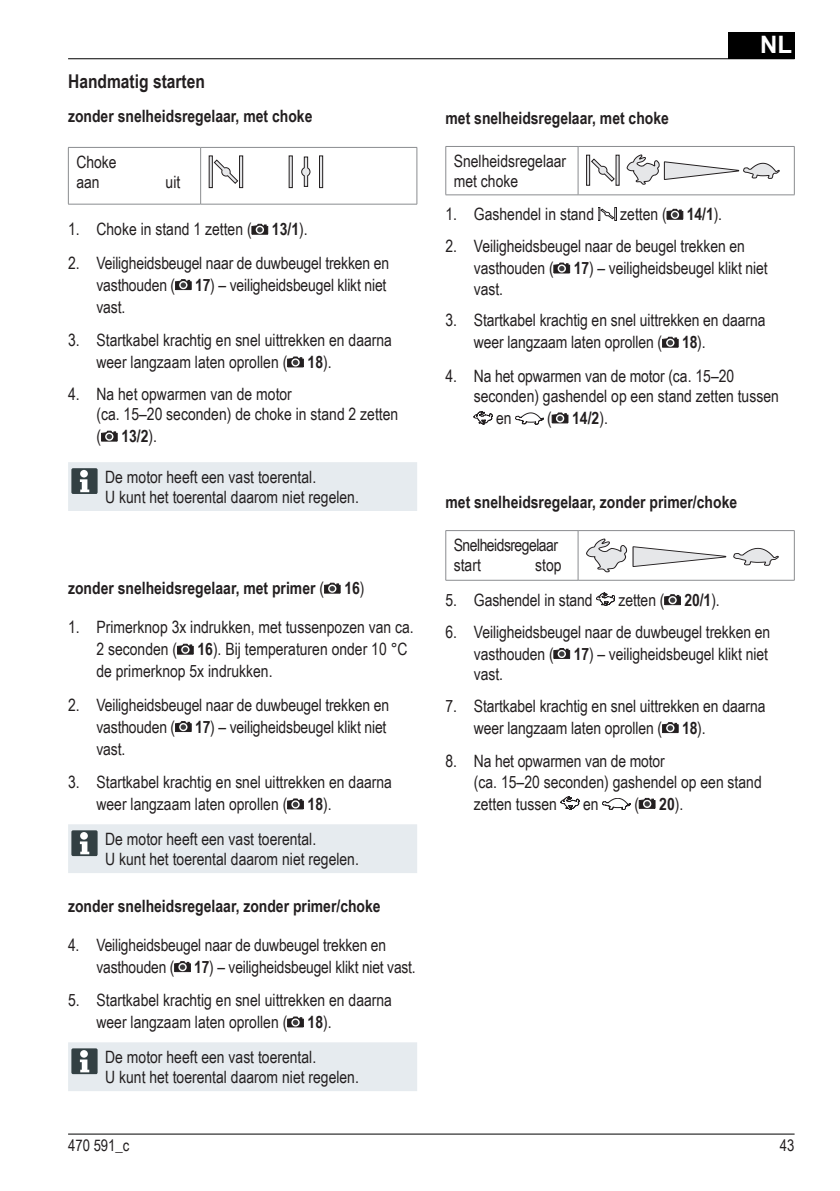
<style>
.page{position:relative;width:840px;height:1191px;background:#fff}
.page>*{position:absolute;margin:0;border:0;box-sizing:border-box;transform-origin:0 0}
.t1{font:700 24px "Arial";color:#fff}
.t2{font:700 19px "Arial Narrow";color:#231f20}
.t3{font:17px/22px "Arial Narrow";color:#231f20}
.t4{font:700 17px "Arial Narrow";color:#231f20}
.t5{font:17px/20px "Arial Narrow";letter-spacing:-.03em;color:#231f20}
.t6{font:16px "Arial Narrow";color:#231f20}
.s1{font-weight:700}
.s2{font-weight:400}
</style>
<div class="page">
<div style="left:727px;top:32px;width:67px;height:27px;background:#000"></div>
<hr style="left:68px;top:1133px;width:726px;height:1px;background:#000">
<hr style="left:68px;top:58px;width:726px;height:1px;background:#000">
<hr style="left:68px;top:147px;width:132px;height:1px;background:#8a8c8f">
<hr style="left:68px;top:148px;width:1px;height:56px;background:#8a8c8f">
<hr style="left:200px;top:147px;width:217px;height:1px;background:#8a8c8f">
<hr style="left:200px;top:148px;width:1px;height:56px;background:#8a8c8f">
<hr style="left:416px;top:148px;width:1px;height:56px;background:#8a8c8f">
<hr style="left:68px;top:204px;width:132px;height:1px;background:#8a8c8f">
<hr style="left:200px;top:204px;width:217px;height:1px;background:#8a8c8f">
<div style="left:319px;top:155px;width:4px;height:33px;border:1px solid #231f20"></div>
<svg style="left:301px;top:157px;width:10px;height:29px"></svg>
<div style="left:303px;top:175px;width:5px;height:12px;border:1px solid #231f20"></div>
<hr style="left:209px;top:156px;width:3px;height:32px;background:#e6e7e9">
<div style="left:208px;top:155px;width:5px;height:33px;border:1px solid #231f20"></div>
<div style="left:239px;top:155px;width:4px;height:33px;border:1px solid #231f20"></div>
<svg style="left:213px;top:159px;width:26px;height:25px"></svg>
<svg style="left:251px;top:224px;width:17px;height:11px"></svg>
<svg style="left:175px;top:279px;width:16px;height:11px"></svg>
<svg style="left:287px;top:356px;width:16px;height:11px"></svg>
<svg style="left:101px;top:431px;width:16px;height:10px"></svg>
<div style="left:68px;top:462px;width:349px;height:49px;background:#e6ebef"></div>
<div style="left:80px;top:470px;width:8px;height:7px;background:#fff;border-radius:50%"></div>
<svg style="left:324px;top:583px;width:16px;height:10px"></svg>
<svg style="left:177px;top:644px;width:16px;height:10px"></svg>
<svg style="left:175px;top:721px;width:16px;height:11px"></svg>
<svg style="left:287px;top:798px;width:16px;height:11px"></svg>
<div style="left:68px;top:824px;width:349px;height:49px;background:#e6ebef"></div>
<div style="left:80px;top:832px;width:8px;height:7px;background:#fff;border-radius:50%"></div>
<svg style="left:174px;top:961px;width:17px;height:11px"></svg>
<svg style="left:287px;top:1016px;width:16px;height:11px"></svg>
<div style="left:68px;top:1042px;width:349px;height:49px;background:#e6ebef"></div>
<div style="left:80px;top:1050px;width:8px;height:7px;background:#fff;border-radius:50%"></div>
<hr style="left:445px;top:146px;width:132px;height:1px;background:#8a8c8f">
<hr style="left:445px;top:147px;width:1px;height:48px;background:#8a8c8f">
<hr style="left:577px;top:146px;width:217px;height:1px;background:#8a8c8f">
<hr style="left:577px;top:147px;width:1px;height:48px;background:#8a8c8f">
<hr style="left:793px;top:147px;width:1px;height:48px;background:#8a8c8f">
<hr style="left:445px;top:194px;width:132px;height:1px;background:#8a8c8f">
<hr style="left:577px;top:194px;width:217px;height:1px;background:#8a8c8f">
<svg style="left:626px;top:154px;width:153px;height:31px"></svg>
<div style="left:585px;top:155px;width:4px;height:31px;border:1px solid #231f20"></div>
<svg style="left:590px;top:158px;width:25px;height:24px"></svg>
<svg style="left:598px;top:207px;width:18px;height:13px"></svg>
<svg style="left:666px;top:209px;width:16px;height:11px"></svg>
<svg style="left:553px;top:263px;width:16px;height:10px"></svg>
<svg style="left:662px;top:337px;width:16px;height:10px"></svg>
<svg style="left:473px;top:411px;width:19px;height:13px"></svg>
<svg style="left:515px;top:413px;width:28px;height:11px"></svg>
<svg style="left:551px;top:412px;width:17px;height:11px"></svg>
<hr style="left:445px;top:530px;width:132px;height:1px;background:#8a8c8f">
<hr style="left:445px;top:531px;width:1px;height:49px;background:#8a8c8f">
<hr style="left:577px;top:530px;width:217px;height:1px;background:#8a8c8f">
<hr style="left:577px;top:531px;width:1px;height:49px;background:#8a8c8f">
<hr style="left:793px;top:531px;width:1px;height:49px;background:#8a8c8f">
<hr style="left:445px;top:580px;width:132px;height:1px;background:#8a8c8f">
<hr style="left:577px;top:580px;width:217px;height:1px;background:#8a8c8f">
<svg style="left:733px;top:547px;width:45px;height:19px"></svg>
<svg style="left:586px;top:538px;width:140px;height:34px"></svg>
<svg style="left:596px;top:593px;width:18px;height:13px"></svg>
<svg style="left:664px;top:594px;width:16px;height:11px"></svg>
<svg style="left:553px;top:648px;width:16px;height:11px"></svg>
<svg style="left:662px;top:722px;width:16px;height:11px"></svg>
<svg style="left:560px;top:796px;width:19px;height:13px"></svg>
<svg style="left:602px;top:798px;width:28px;height:11px"></svg>
<svg style="left:638px;top:798px;width:17px;height:10px"></svg>
<p class="t2" style="left:68px;top:66px;width:138px">Handmatig starten</p>
<p class="t4" style="left:68px;top:103px;width:246px">zonder snelheidsregelaar, met choke</p>
<p class="t3" style="left:76px;top:151px;width:42px;line-height:20px">Choke aan</p>
<p class="t3" style="left:165px;top:170px;width:16px">uit</p>
<p class="t3" style="left:68px;top:218px;width:241px">1. Choke in stand 1 zetten ( <span class="s1">13/1</span>).</p>
<p class="t3" style="left:96px;top:251px;width:294px;text-indent:-28px">2. Veiligheidsbeugel naar de duwbeugel trekken en vasthouden ( <span class="s1">17</span>) – veiligheidsbeugel klikt niet vast.</p>
<p class="t3" style="left:96px;top:328px;width:297px;text-indent:-28px">3. Startkabel krachtig en snel uittrekken en daarna weer langzaam laten oprollen ( <span class="s1">18</span>).</p>
<p class="t3" style="left:96px;top:383px;width:303px;line-height:20.4px;text-indent:-28px">4. Na het opwarmen van de motor<br>(ca. 15–20 seconden) de choke in stand 2 zetten</p>
<p class="t4" style="left:96px;top:423px;width:62px"><span class="s2">(</span> 13/2<span class="s2">).</span></p>
<p class="t3" style="left:105px;top:466px;width:255px;line-height:20.4px">De motor heeft een vast toerental.<br>U kunt het toerental daarom niet regelen.</p>
<p class="t4" style="left:68px;top:575px;width:298px">zonder snelheidsregelaar, met primer <span class="s2">(</span> 16<span class="s2">)</span></p>
<p class="t3" style="left:96px;top:616px;width:318px;text-indent:-28px">1. Primerknop 3x indrukken, met tussenpozen van ca.<br>2 seconden ( <span class="s1">16</span>). Bij temperaturen onder 10 °C de primerknop 5x indrukken.</p>
<p class="t3" style="left:96px;top:693px;width:294px;text-indent:-28px">2. Veiligheidsbeugel naar de duwbeugel trekken en vasthouden ( <span class="s1">17</span>) – veiligheidsbeugel klikt niet vast.</p>
<p class="t3" style="left:96px;top:770px;width:297px;text-indent:-28px">3. Startkabel krachtig en snel uittrekken en daarna weer langzaam laten oprollen ( <span class="s1">18</span>).</p>
<p class="t3" style="left:105px;top:828px;width:255px;line-height:20.4px">De motor heeft een vast toerental.<br>U kunt het toerental daarom niet regelen.</p>
<p class="t4" style="left:68px;top:893px;width:314px">zonder snelheidsregelaar, zonder primer/choke</p>
<p class="t3" style="left:96px;top:933px;width:320px;text-indent:-28px">4. Veiligheidsbeugel naar de duwbeugel trekken en vasthouden ( <span class="s1">17</span>) – veiligheidsbeugel klikt niet vast.</p>
<p class="t3" style="left:96px;top:988px;width:297px;text-indent:-28px">5. Startkabel krachtig en snel uittrekken en daarna weer langzaam laten oprollen ( <span class="s1">18</span>).</p>
<p class="t3" style="left:105px;top:1046px;width:255px;line-height:20.4px">De motor heeft een vast toerental.<br>U kunt het toerental daarom niet regelen.</p>
<h1 class="t1" style="left:759px;top:29px;width:33px">NL</h1>
<p class="t4" style="left:445px;top:105px;width:225px">met snelheidsregelaar, met choke</p>
<p class="t3" style="left:453px;top:150px;width:114px;line-height:20px">Snelheidsregelaar met choke</p>
<p class="t3" style="left:445px;top:203px;width:150px">1. Gashendel in stand</p>
<p class="t3" style="left:620px;top:203px;width:103px">zetten ( <span class="s1">14/1</span>).</p>
<p class="t3" style="left:473px;top:234px;width:295px;text-indent:-28px">2. Veiligheidsbeugel naar de beugel trekken en vasthouden ( <span class="s1">17</span>) – veiligheidsbeugel klikt niet</p>
<p class="t3" style="left:473px;top:277px;width:31px">vast.</p>
<p class="t3" style="left:473px;top:309px;width:293px;text-indent:-28px">3. Startkabel krachtig en snel uittrekken en daarna weer langzaam laten oprollen ( <span class="s1">18</span>).</p>
<p class="t3" style="left:473px;top:365px;width:306px;line-height:20.4px;text-indent:-28px">4. Na het opwarmen van de motor (ca. 15–20 seconden) gashendel op een stand zetten tussen</p>
<p class="t3" style="left:496px;top:406px;width:17px">en</p>
<p class="t4" style="left:547px;top:405px;width:62px"><span class="s2">(</span> 14/2<span class="s2">).</span></p>
<p class="t4" style="left:445px;top:489px;width:293px">met snelheidsregelaar, zonder primer/choke</p>
<p class="t5" style="left:453px;top:534px;width:106px">Snelheidsregelaar start</p>
<p class="t3" style="left:535px;top:553px;width:28px">stop</p>
<p class="t3" style="left:445px;top:588px;width:149px">5. Gashendel in stand</p>
<p class="t3" style="left:618px;top:588px;width:103px">zetten ( <span class="s1">20/1</span>).</p>
<p class="t3" style="left:445px;top:620px;width:326px;text-align:right">6. Veiligheidsbeugel naar de duwbeugel trekken en vasthouden ( <span class="s1">17</span>) – veiligheidsbeugel klikt niet</p>
<p class="t3" style="left:473px;top:662px;width:31px">vast.</p>
<p class="t3" style="left:473px;top:694px;width:293px;text-indent:-28px">7. Startkabel krachtig en snel uittrekken en daarna weer langzaam laten oprollen ( <span class="s1">18</span>).</p>
<p class="t3" style="left:473px;top:750px;width:289px;line-height:20.4px;text-indent:-28px">8. Na het opwarmen van de motor<br>(ca. 15–20 seconden) gashendel op een stand</p>
<p class="t3" style="left:473px;top:792px;width:84px">zetten tussen</p>
<p class="t3" style="left:582px;top:792px;width:17px">en</p>
<p class="t3" style="left:634px;top:792px;width:50px">( <span class="s1">20</span>).</p>
<p class="t6" style="left:68px;top:1133px;width:63px">470 591_c</p>
<p class="t6" style="left:779px;top:1133px;width:16px">43</p>
</div>
